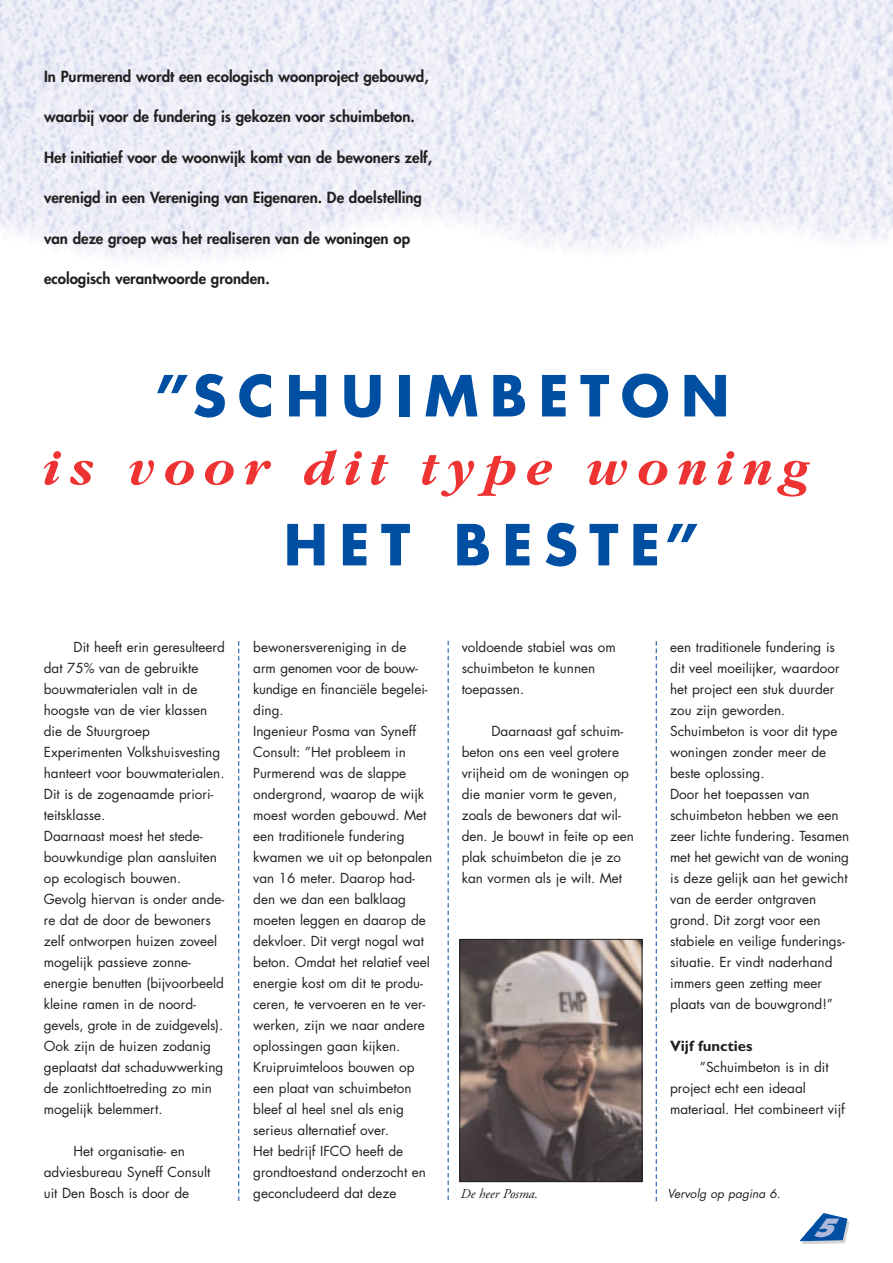
<style>
.page{position:relative;width:893px;height:1263px;background:#fff}
.page>*{position:absolute;margin:0;border:0;box-sizing:border-box;transform-origin:0 0}
.t1{font:700 55.05px "Futura";letter-spacing:.205em;color:#004fa3}
.t2{font:italic 700 51.75px "Garamond";letter-spacing:.17em;color:#ee3433}
.t3{font:italic 800 24.45px "Futura";color:#afb7dd}
.t4{font:800 15px "Futura";color:#231f20}
.t5{font:700 15px "Gill Sans";color:#231f20}
.t6{font:13.5px/21px "Futura";color:#231f20}
.t7{font:italic 13.5px "Adobe Garamond";color:#231f20}
.t8{font:italic 12px "Futura";color:#231f20}
</style>
<div class="page">
<img style="left:0;top:0;width:892px;height:262px">
<svg style="left:800px;top:1213px;width:49px;height:31px"></svg>
<svg style="left:656px;top:641px;width:1px;height:560px"></svg>
<svg style="left:448px;top:641px;width:1px;height:559px"></svg>
<svg style="left:238px;top:641px;width:1px;height:560px"></svg>
<img style="left:461px;top:941px;width:179px;height:239px">
<div style="left:459px;top:939px;width:183px;height:243px;border:1px solid #231f20"></div>
<p class="t4" style="left:44px;top:69px;width:386px">In Purmerend wordt een ecologisch woonproject gebouwd,</p>
<p class="t4" style="left:44px;top:110px;width:372px">waarbij voor de fundering is gekozen voor schuimbeton.</p>
<p class="t4" style="left:44px;top:150px;width:389px">Het initiatief voor de woonwijk komt van de bewoners zelf,</p>
<p class="t4" style="left:44px;top:191px;width:379px">verenigd in een Vereniging van Eigenaren. De doelstelling</p>
<p class="t4" style="left:44px;top:231px;width:367px">van deze groep was het realiseren van de woningen op</p>
<p class="t4" style="left:44px;top:272px;width:227px">ecologisch verantwoorde gronden.</p>
<h1 class="t1" style="left:154px;top:371px;width:576px">”SCHUIMBETON</h1>
<h2 class="t2" style="left:46px;top:450px;width:768px">is voor dit type woning</h2>
<h1 class="t1" style="left:284px;top:520px;width:416px">HET BESTE”</h1>
<p class="t6" style="left:44px;top:638px;width:182px;text-indent:30px">Dit heeft erin geresulteerd dat 75% van de gebruikte bouwmaterialen valt in de hoogste van de vier klassen die de Stuurgroep<br>Experimenten Volkshuisvesting hanteert voor bouwmaterialen.<br>Dit is de zogenaamde priori&shy;teitsklasse.<br>Daarnaast moest het stede&shy;bouwkundige plan aansluiten op ecologisch bouwen.<br>Gevolg hiervan is onder ande&shy;re dat de door de bewoners zelf ontworpen huizen zoveel mogelijk passieve zonne&shy;energie benutten (bijvoorbeeld kleine ramen in de noord&shy;gevels, grote in de zuidgevels).<br>Ook zijn de huizen zodanig geplaatst dat schaduwwerking de zonlichttoetreding zo min mogelijk belemmert.</p>
<p class="t6" style="left:44px;top:1142px;width:168px;text-indent:30px">Het organisatie- en adviesbureau Syneff Consult uit Den Bosch is door de</p>
<p class="t6" style="left:670px;top:638px;width:181px">een traditionele fundering is dit veel moeilijker, waardoor het project een stuk duurder zou zijn geworden.<br>Schuimbeton is voor dit type woningen zonder meer de beste oplossing.<br>Door het toepassen van schuimbeton hebben we een zeer lichte fundering. Tesamen met het gewicht van de woning is deze gelijk aan het gewicht van de eerder ontgraven grond. Dit zorgt voor een stabiele en veilige funderings&shy;situatie. Er vindt naderhand immers geen zetting meer plaats van de bouwgrond!”</p>
<p class="t5" style="left:670px;top:1041px;width:84px">Vijf functies</p>
<p class="t6" style="left:670px;top:1058px;width:176px;text-indent:30px">”Schuimbeton is in dit project echt een ideaal materiaal. Het combineert vijf</p>
<p class="t6" style="left:253px;top:638px;width:181px">bewonersvereniging in de arm genomen voor de bouw&shy;kundige en financiële begelei&shy;ding.<br>Ingenieur Posma van Syneff<br>Consult: ”Het probleem in<br>Purmerend was de slappe ondergrond, waarop de wijk moest worden gebouwd. Met een traditionele fundering kwamen we uit op betonpalen van 16 meter. Daarop had&shy;den we dan een balklaag moeten leggen en daarop de dekvloer. Dit vergt nogal wat beton. Omdat het relatief veel energie kost om dit te produ&shy;ceren, te vervoeren en te ver&shy;werken, zijn we naar andere oplossingen gaan kijken.<br>Kruipruimteloos bouwen op een plaat van schuimbeton bleef al heel snel als enig serieus alternatief over.<br>Het bedrijf IFCO heeft de grondtoestand onderzocht en geconcludeerd dat deze</p>
<p class="t6" style="left:461px;top:638px;width:156px">voldoende stabiel was om schuimbeton te kunnen toepassen.</p>
<p class="t6" style="left:461px;top:722px;width:174px;text-indent:30px">Daarnaast gaf schuim&shy;beton ons een veel grotere vrijheid om de woningen op die manier vorm te geven, zoals de bewoners dat wil&shy;den. Je bouwt in feite op een plak schuimbeton die je zo kan vormen als je wilt. Met</p>
<p class="t7" style="left:460px;top:1189px;width:79px">De heer Posma.</p>
<p class="t8" style="left:667px;top:1188px;width:115px">Vervolg op pagina 6.</p>
<h3 class="t3" style="left:811px;top:1217px;width:32px">5</h3>
</div>
